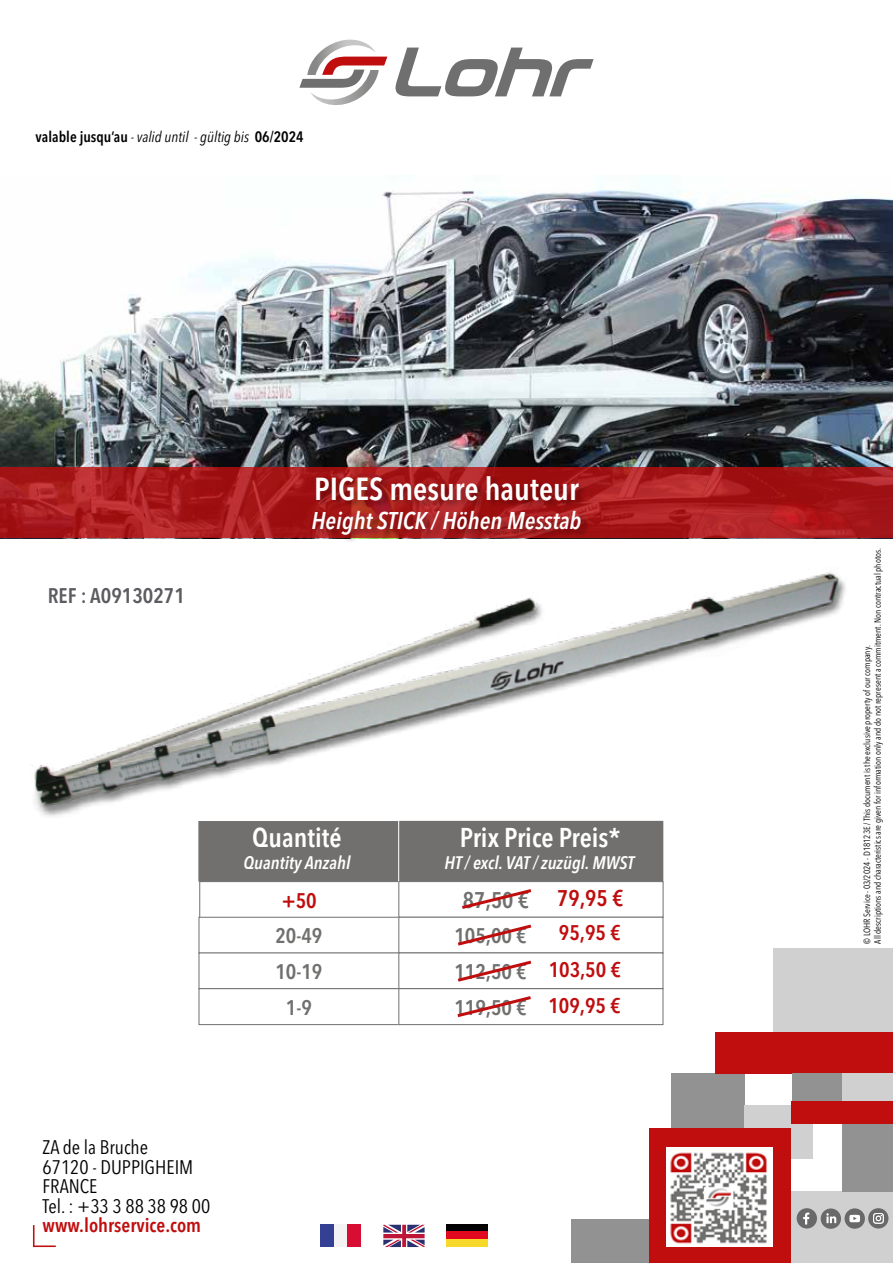
<style>
.page{position:relative;width:893px;height:1263px;background:#fff}
.page>*{position:absolute;margin:0;border:0;box-sizing:border-box;transform-origin:0 0}
.t1{font:600 condensed 31.5px "Avenir Next LT Pro";color:#fff}
.t2{font:600 condensed 27px "Avenir Next LT Pro";color:#fff}
.t3{font:italic 600 condensed 24px "Avenir Next LT Pro";color:#fff}
.t4{font:600 condensed 22.5px "Avenir Next LT Pro";color:#70706f}
.t5{font:600 condensed 22.5px "Avenir Next LT Pro";color:#c00d0e}
.t6{font:600 condensed 21px "Avenir Next LT Pro";color:#70706f}
.t7{font:600 condensed 21px/36.3px "Avenir Next LT Pro";color:#c00d0e;text-align:center}
.t8{font:600 condensed 21px "Avenir Next LT Pro";color:#5c5b60}
.t9{font:condensed 19.5px/19.5px "Avenir Next LT Pro";color:#000}
.t10{font:600 condensed 19.5px "Avenir Next LT Pro";color:#c00d0e}
.t11{font:italic 600 condensed 18px "Avenir Next LT Pro";color:#fff}
.t12{font:600 condensed 15px "Avenir Next LT Pro";color:#000}
.t13{font:condensed 9px/10.8px "Avenir Next LT Pro";color:#000}
.s1{font-weight:400;font-style:italic}
</style>
<div class="page">
<img style="left:0;top:189px;width:893px;height:278px">
<svg style="left:0;top:467px;width:893px;height:71px;background:#aa1b1d"></svg>
<svg style="left:395px;top:48px;width:199px;height:48px"></svg>
<svg style="left:299px;top:40px;width:88px;height:65px"></svg>
<img style="left:30px;top:572px;width:816px;height:245px">
<div style="left:773px;top:948px;width:120px;height:94px;background:#d0d0d0"></div>
<div style="left:790px;top:1191px;width:103px;height:72px;background:#d0d0d0"></div>
<div style="left:671px;top:1073px;width:74px;height:55px;background:#929292"></div>
<div style="left:843px;top:1118px;width:50px;height:73px;background:#929292"></div>
<div style="left:715px;top:1032px;width:178px;height:41px;background:#c00d0e"></div>
<div style="left:745px;top:1105px;width:68px;height:54px;background:#d0d0d0"></div>
<div style="left:792px;top:1101px;width:101px;height:22px;background:#c00d0e"></div>
<div style="left:841px;top:1073px;width:52px;height:28px;background:#d0d0d0"></div>
<div style="left:792px;top:1073px;width:49px;height:28px;background:#929292"></div>
<div style="left:571px;top:1219px;width:79px;height:44px;background:#929292"></div>
<div style="left:649px;top:1128px;width:141px;height:135px;background:#c00d0e"></div>
<img style="left:667px;top:1148px;width:105px;height:98px">
<div style="left:797px;top:1208px;width:20px;height:20px;background:#696969;border-radius:50%"></div>
<svg style="left:803px;top:1212px;width:6px;height:12px"></svg>
<div style="left:821px;top:1208px;width:20px;height:21px;background:#696969;border-radius:50%"></div>
<svg style="left:826px;top:1213px;width:10px;height:10px"></svg>
<div style="left:845px;top:1208px;width:20px;height:21px;background:#696969;border-radius:50%"></div>
<svg style="left:849px;top:1215px;width:11px;height:7px"></svg>
<div style="left:868px;top:1208px;width:20px;height:20px;background:#696969;border-radius:50%"></div>
<svg style="left:873px;top:1213px;width:11px;height:11px"></svg>
<hr style="left:34px;top:1245px;width:22px;height:2px;background:#c00d0e">
<hr style="left:33px;top:1225px;width:2px;height:22px;background:#c00d0e">
<div style="left:313px;top:475px;width:277px;height:69px;background:#000;opacity:.3"></div>
<div style="left:198px;top:821px;width:200px;height:60px;background:#71706f"></div>
<div style="left:199px;top:881px;width:200px;height:37px;border:1px solid #71706f"></div>
<div style="left:398px;top:881px;width:265px;height:37px;border:1px solid #71706f"></div>
<div style="left:199px;top:917px;width:200px;height:36px;border:1px solid #71706f"></div>
<div style="left:398px;top:917px;width:265px;height:36px;border:1px solid #71706f"></div>
<div style="left:199px;top:952px;width:200px;height:37px;border:1px solid #71706f"></div>
<div style="left:398px;top:952px;width:265px;height:37px;border:1px solid #71706f"></div>
<div style="left:199px;top:988px;width:200px;height:37px;border:1px solid #71706f"></div>
<div style="left:398px;top:988px;width:265px;height:37px;border:1px solid #71706f"></div>
<div style="left:399px;top:821px;width:264px;height:60px;background:#71706f"></div>
<svg style="left:462px;top:889px;width:70px;height:20px"></svg>
<svg style="left:458px;top:924px;width:74px;height:22px"></svg>
<svg style="left:458px;top:960px;width:74px;height:22px"></svg>
<svg style="left:457px;top:996px;width:74px;height:22px"></svg>
<div style="left:320px;top:1225px;width:14px;height:22px;background:#344093"></div>
<div style="left:334px;top:1225px;width:13px;height:22px;background:#f4f3f4"></div>
<div style="left:347px;top:1225px;width:14px;height:22px;background:#d80d33"></div>
<svg style="left:383px;top:1225px;width:42px;height:22px"></svg>
<div style="left:447px;top:1225px;width:41px;height:7px;background:#020203"></div>
<div style="left:447px;top:1232px;width:41px;height:8px;background:#e10820"></div>
<div style="left:447px;top:1240px;width:41px;height:7px;background:#f6d92a"></div>
<h3 class="t12" style="left:36px;top:127px;width:270px">valable jusqu’au <span class="s1">- valid until - gültig bis</span> 06/2024</h3>
<h3 class="t8" style="left:48px;top:583px;width:139px">REF : A09130271</h3>
<h1 class="t1" style="left:314px;top:470px;width:266px">PIGES mesure hauteur</h1>
<h3 class="t3" style="left:311px;top:506px;width:271px">Height STICK / Höhen Messtab</h3>
<h2 class="t2" style="left:252px;top:821px;width:91px">Quantité</h2>
<h2 class="t2" style="left:460px;top:821px;width:162px">Prix Price Preis*</h2>
<h3 class="t11" style="left:244px;top:852px;width:108px">Quantity Anzahl</h3>
<h3 class="t11" style="left:444px;top:851px;width:191px">HT / excl. VAT / zuzügl. MWST</h3>
<h3 class="t5" style="left:557px;top:885px;width:68px">79,95 €</h3>
<h3 class="t7" style="left:548px;top:915px;width:74px">95,95 €<br>103,50 €<br>109,95 €</h3>
<h3 class="t7" style="left:282px;top:882px;width:36px">+50</h3>
<h3 class="t4" style="left:463px;top:886px;width:68px">87,50 €</h3>
<h3 class="t6" style="left:275px;top:923px;width:48px">20-49</h3>
<h3 class="t6" style="left:454px;top:923px;width:74px">105,00 €</h3>
<h3 class="t6" style="left:275px;top:959px;width:48px">10-19</h3>
<h3 class="t6" style="left:454px;top:958px;width:74px">112,50 €</h3>
<h3 class="t6" style="left:286px;top:994px;width:27px">1-9</h3>
<h3 class="t6" style="left:454px;top:994px;width:74px">119,50 €</h3>
<h3 class="t9" style="left:43px;top:1138px;width:169px">ZA de la Bruche<br>67120 - DUPPIGHEIM<br>FRANCE<br>Tel. : +33 3 88 38 98 00</h3>
<h3 class="t10" style="left:43px;top:1214px;width:160px">www.lohrservice.com</h3>
<p class="t13" style="left:861px;top:944px;width:397px;rotate:-90deg">© LOHR Service - 03/2024 - D18123E / This document is the exclusive property of our company.<br>All descriptions and characteristics are given for information only and do not represent a commitment. Non contractual photos.</p>
</div>
